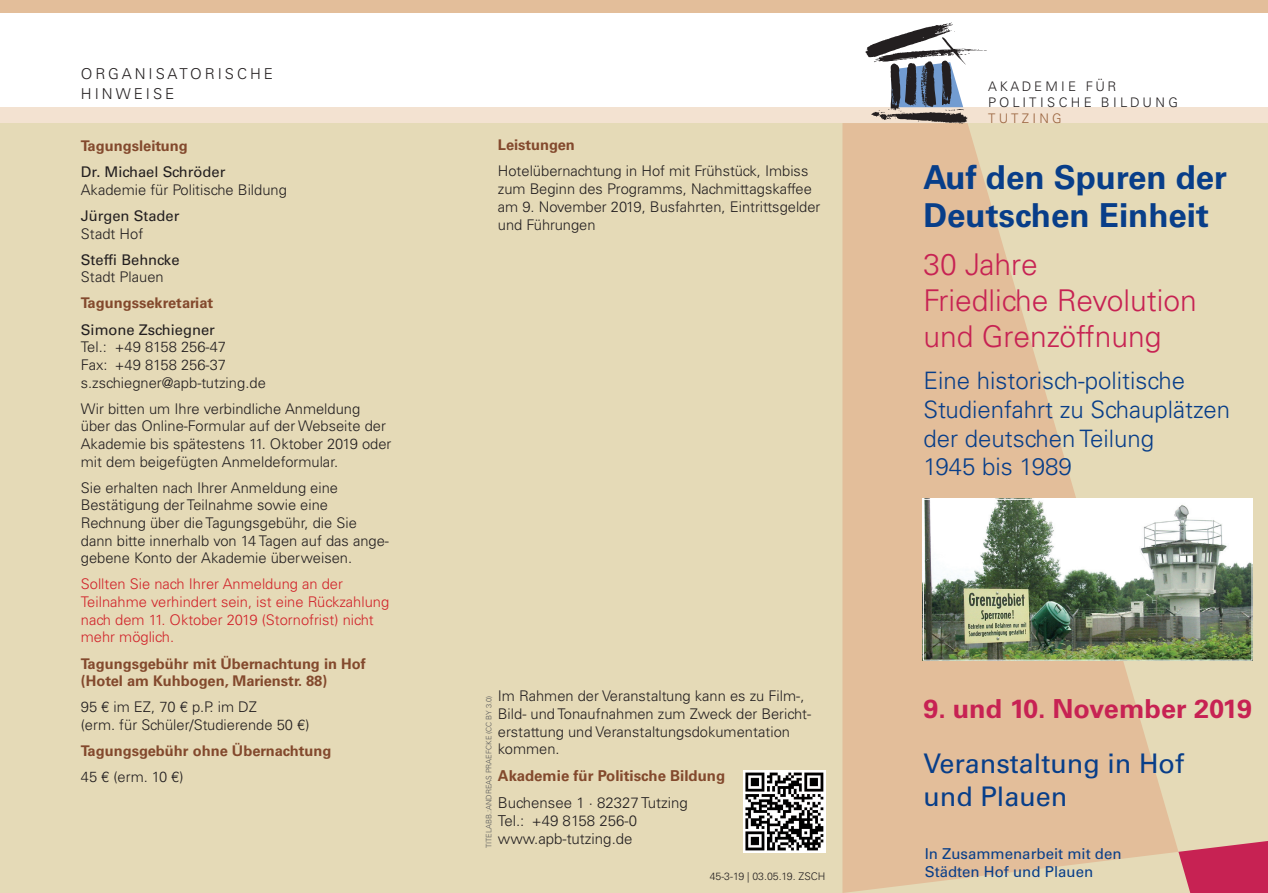
<style>
.page{position:relative;width:1268px;height:893px;background:#fff}
.page>*{position:absolute;margin:0;border:0;box-sizing:border-box;transform-origin:0 0}
.t1{font:700 33px/37.5px "Univers LT Std";color:#083e89}
.t2{font:300 30px/36px "Univers LT Std";color:#c72253}
.t3{font:27px/32.4px "Univers LT Std";color:#083e89}
.t4{font:700 26.25px "Univers LT Std";color:#c72253}
.t5{font:300 24px/28.8px "Univers LT Std";color:#083e89}
.t6{font:300 15px/18px "Univers LT Std";color:#231f20}
.t7{font:15px/18px "Univers LT Std";color:#083e89}
.t8{font:700 15px "Univers LT Std";color:#83492d}
.t9{font:300 15px/20.5px "Univers LT Std";letter-spacing:.2em;color:#231f20}
.t10{font:300 14.7px/17.7px "Univers LT Std";color:#231f20}
.t11{font:700 14.7px/17.7px "Univers LT Std";color:#83492d}
.t12{font:300 14.7px/17.7px "Univers LT Std";color:#d1232a}
.t13{font:14.7px "Univers LT Std";color:#231f20}
.t14{font:300 13.2px/15.9px "Univers LT Std";letter-spacing:.245em;color:#231f20}
.t15{font:300 13.2px "Univers LT Std";letter-spacing:.25em;color:#9a643e}
.t16{font:300 10.5px "Univers LT Std";color:#231f20}
.t17{font:300 7.5px "Univers LT Std";color:#57585a}
</style>
<div class="page">
<div style="left:842px;top:123px;width:425px;height:770px;background:#e5dab7"></div>
<div style="left:0;top:123px;width:842px;height:770px;background:#e5dab7"></div>
<svg style="left:842px;top:123px;width:336px;height:770px;fill:#e3be9a"></svg>
<div style="left:0;top:0;width:1267px;height:13px;background:#e3be9a"></div>
<div style="left:0;top:107px;width:1267px;height:16px;background:#f3e2d1"></div>
<svg style="left:865px;top:23px;width:121px;height:101px"></svg>
<img style="left:924px;top:501px;width:325px;height:157px">
<div style="left:922px;top:499px;width:329px;height:161px;border:1px solid #fff"></div>
<img style="left:743px;top:770px;width:82px;height:82px">
<svg style="left:1178px;top:841px;width:89px;height:52px"></svg>
<p class="t9" style="left:81px;top:63px;width:194px">ORGANISATORISCHE<br>HINWEISE</p>
<p class="t11" style="left:81px;top:137px;width:109px">Tagungsleitung</p>
<p class="t13" style="left:81px;top:163px;width:146px">Dr. Michael Schröder</p>
<p class="t10" style="left:81px;top:181px;width:207px">Akademie für Politische Bildung</p>
<p class="t13" style="left:81px;top:207px;width:100px">Jürgen Stader</p>
<p class="t10" style="left:81px;top:224px;width:64px">Stadt Hof</p>
<p class="t13" style="left:81px;top:251px;width:100px">Steffi Behncke</p>
<p class="t10" style="left:81px;top:268px;width:84px">Stadt Plauen</p>
<p class="t11" style="left:81px;top:294px;width:134px">Tagungssekretariat</p>
<p class="t13" style="left:81px;top:321px;width:136px">Simone Zschiegner</p>
<p class="t10" style="left:81px;top:338px;width:186px">Tel.: +49 8158 256-47<br>Fax: +49 8158 256-37 s.zschiegner@apb-tutzing.de</p>
<p class="t10" style="left:81px;top:400px;width:312px">Wir bitten um Ihre verbindliche Anmeldung über das Online-Formular auf der Webseite der Akademie bis spätestens 11. Oktober 2019 oder mit dem beigefügten Anmeldeformular.</p>
<p class="t10" style="left:81px;top:479px;width:310px">Sie erhalten nach Ihrer Anmeldung eine Bestätigung der Teilnahme sowie eine Rechnung über die Tagungsgebühr, die Sie dann bitte innerhalb von 14 Tagen auf das ange&shy;gebene Konto der Akademie überweisen.</p>
<p class="t12" style="left:81px;top:575px;width:310px">Sollten Sie nach Ihrer Anmeldung an der Teilnahme verhindert sein, ist eine Rückzahlung nach dem 11. Oktober 2019 (Stornofrist) nicht mehr möglich.</p>
<p class="t11" style="left:81px;top:655px;width:286px">Tagungsgebühr mit Übernachtung in Hof (Hotel am Kuhbogen, Marienstr. 88)</p>
<p class="t10" style="left:81px;top:698px;width:230px">95 € im EZ, 70 € p.P. im DZ<br>(erm. für Schüler/Studierende 50 €)</p>
<p class="t11" style="left:81px;top:742px;width:252px">Tagungsgebühr ohne Übernachtung</p>
<p class="t10" style="left:81px;top:768px;width:104px">45 € (erm. 10 €)</p>
<p class="t11" style="left:497px;top:136px;width:79px">Leistungen</p>
<p class="t10" style="left:497px;top:162px;width:324px">Hotelübernachtung in Hof mit Frühstück, Imbiss zum Beginn des Programms, Nachmittagskaffee am 9. November 2019, Busfahrten, Eintrittsgelder und Führungen</p>
<p class="t10" style="left:497px;top:687px;width:315px">Im Rahmen der Veranstaltung kann es zu Film-, Bild- und Tonaufnahmen zum Zweck der Bericht&shy;erstattung und Veranstaltungsdokumentation kommen.</p>
<p class="t17" style="left:484px;top:848px;width:154px;rotate:-90deg">TITELABB.:ANDREAS PRAEFCKE (CC BY 3.0)</p>
<p class="t8" style="left:497px;top:767px;width:229px">Akademie für Politische Bildung</p>
<p class="t6" style="left:497px;top:793px;width:192px">Buchensee 1 · 82327 Tutzing<br>Tel.: +49 8158 256-0 www.apb-tutzing.de</p>
<p class="t16" style="left:709px;top:870px;width:117px">45-3-19 | 03.05.19. ZSCH</p>
<p class="t14" style="left:988px;top:79px;width:191px">AKADEMIE FÜR<br>POLITISCHE BILDUNG</p>
<p class="t15" style="left:988px;top:110px;width:75px">TUTZING</p>
<h1 class="t1" style="left:923px;top:159px;width:305px">Auf den Spuren der<br>Deutschen Einheit</h1>
<h2 class="t2" style="left:923px;top:247px;width:275px">30 Jahre<br>Friedliche Revolution und Grenzöffnung</h2>
<h3 class="t5" style="left:923px;top:366px;width:308px">Eine historisch-politische<br>Studienfahrt zu Schauplätzen der deutschen Teilung<br>1945 bis 1989</h3>
<h3 class="t4" style="left:923px;top:693px;width:330px">9. und 10. November 2019</h3>
<h3 class="t3" style="left:923px;top:748px;width:262px">Veranstaltung in Hof und Plauen</h3>
<p class="t7" style="left:924px;top:844px;width:198px">In Zusammenarbeit mit den<br>Städten Hof und Plauen</p>
</div>
